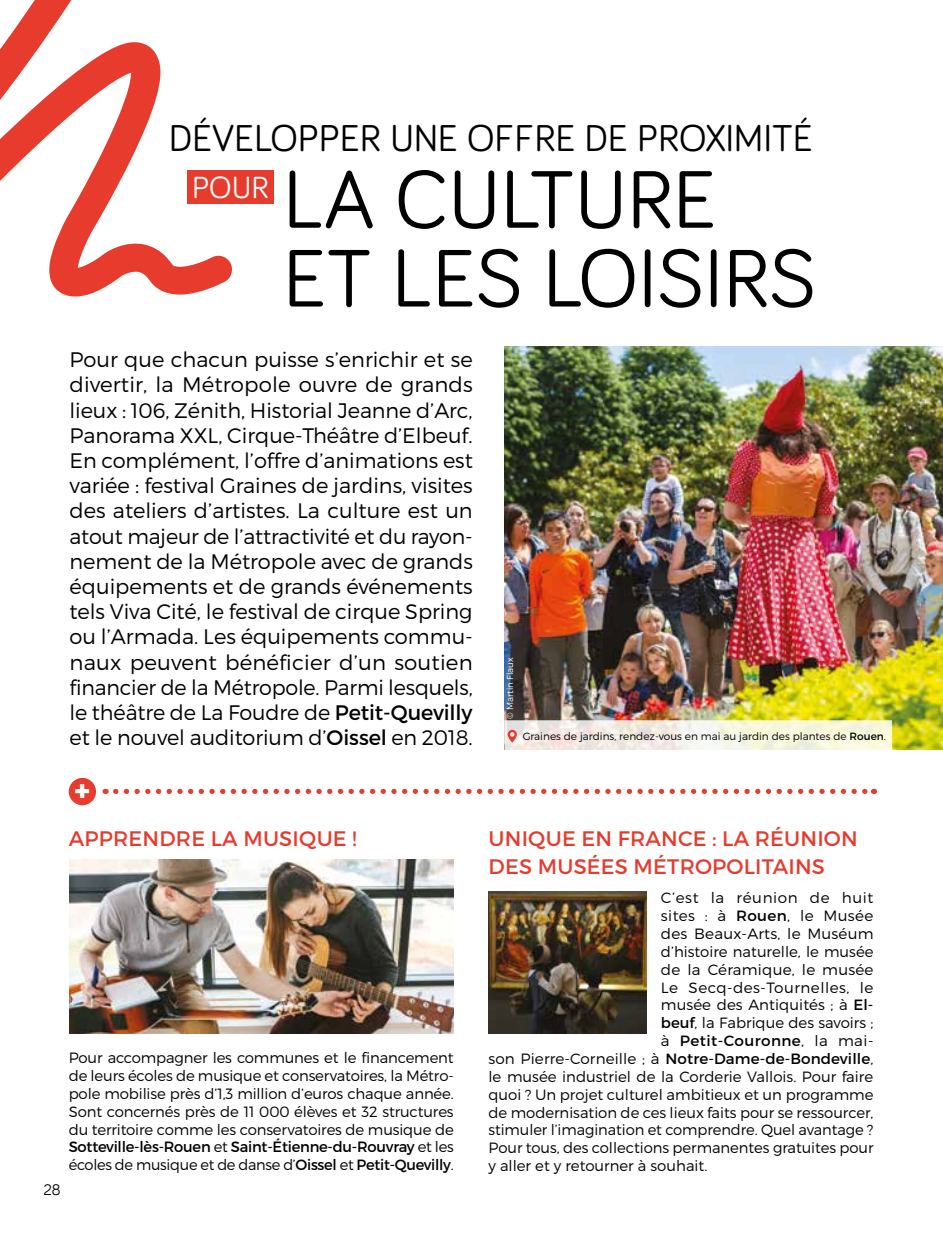
<style>
.page{position:relative;width:943px;height:1241px;background:#fff}
.page>*{position:absolute;margin:0;border:0;box-sizing:border-box;transform-origin:0 0}
.t1{font:84px/78.8px "Bariol";color:#000}
.t2{font:38.5px "Bariol";color:#000}
.t3{font:31.5px "Bariol";color:#fff}
.t4{font:900 30.1px "Montserrat";color:#fff}
.t5{font:300 21px/25.2px "Montserrat";letter-spacing:-.005em;color:#000;text-align:justify}
.t6{font:21px/28px "Montserrat";letter-spacing:.01em;color:#e73b2d}
.t7{font:15.75px "Bariol";color:#000}
.t8{font:300 14.88px/17.8px "Montserrat";color:#000;text-align:justify}
.t9{font:14.88px "Montserrat";letter-spacing:.005em;color:#000}
.t10{font:300 14.88px "Montserrat";letter-spacing:.03em;color:#000}
.t11{font:14.88px "Montserrat";letter-spacing:.025em;color:#000}
.t12{font:300 14.88px "Montserrat";letter-spacing:.04em;color:#000}
.t13{font:300 14.88px "Montserrat";letter-spacing:.025em;color:#000}
.t14{font:300 10.5px "Montserrat";color:#000}
.t15{font:300 8.75px "Montserrat";color:#fff}
.s1{font-weight:400}
.s2{font-weight:300}
</style>
<div class="page">
<div style="left:187px;top:170px;width:87px;height:34px;background:#e73b2d"></div>
<img style="left:504px;top:346px;width:439px;height:403px">
<svg style="left:0;top:0;width:232px;height:297px"></svg>
<svg style="left:116px;top:788px;width:758px;height:5px"></svg>
<div style="left:69px;top:777px;width:27px;height:28px;background:#e73b2d;border-radius:50%"></div>
<img style="left:69px;top:859px;width:385px;height:173px">
<img style="left:488px;top:891px;width:158px;height:141px">
<svg style="left:126px;top:59px;width:19px;height:17px"></svg>
<svg style="left:504px;top:720px;width:388px;height:30px"></svg>
<svg style="left:507px;top:729px;width:10px;height:13px"></svg>
<h2 class="t2" style="left:169px;top:111px;width:645px">DÉVELOPPER UNE OFFRE DE PROXIMITÉ</h2>
<h1 class="t1" style="left:283px;top:156px;width:534px">LA CULTURE<br>ET LES LOISIRS</h1>
<h3 class="t3" style="left:192px;top:165px;width:78px">POUR</h3>
<p class="t5" style="left:69px;top:346px;width:405px">Pour que chacun puisse s’enrichir et se divertir, la Métropole ouvre de grands lieux : 106, Zénith, Historial Jeanne d’Arc, Panorama XXL, Cirque-Théâtre d’Elbeuf.<br>En complément, l’offre d’animations est variée : festival Graines de jardins, visites des ateliers d’artistes. La culture est un atout majeur de l’attractivité et du rayon&shy;nement de la Métropole avec de grands équipements et de grands événements tels Viva Cité, le festival de cirque Spring ou l’Armada. Les équipements commu&shy;naux peuvent bénéficier d’un soutien financier de la Métropole. Parmi lesquels, le théâtre de La Foudre de <span class="s1">Petit-Quevilly </span>et le nouvel auditorium d’<span class="s1">Oissel</span> en 2018.</p>
<p class="t15" style="left:505px;top:719px;width:63px;rotate:-90deg">© Martin Flaux</p>
<p class="t14" style="left:522px;top:729px;width:365px">Graines de jardins, rendez-vous en mai au jardin des plantes de <span class="s1">Rouen</span>.</p>
<h3 class="t4" style="left:75px;top:771px;width:17px">+</h3>
<p class="t7" style="left:44px;top:1178px;width:19px">28</p>
<h3 class="t6" style="left:69px;top:823px;width:289px">APPRENDRE LA MUSIQUE !</h3>
<h3 class="t6" style="left:488px;top:823px;width:370px">UNIQUE EN FRANCE : LA RÉUNION<br>DES MUSÉES MÉTROPOLITAINS</h3>
<p class="t8" style="left:69px;top:1048px;width:386px">Pour accompagner les communes et le financement de leurs écoles de musique et conservatoires, la Métro&shy;pole mobilise près d’1,3 million d’euros chaque année.<br>Sont concernés près de 11 000 élèves et 32 structures du territoire comme les conservatoires de musique de <span class="s1">Sotteville-lès-Rouen</span> et <span class="s1">Saint-Étienne-du-Rouvray</span> et les écoles de musique et de danse d’<span class="s1">Oissel</span> et <span class="s1">Petit-Quevilly</span>.</p>
<p class="t12" style="left:661px;top:888px;width:214px">C’est la réunion de huit</p>
<p class="t13" style="left:661px;top:906px;width:214px">sites : à <span class="s1">Rouen</span>, le Musée</p>
<p class="t8" style="left:661px;top:924px;width:214px">des Beaux-Arts, le Muséum</p>
<p class="t8" style="left:661px;top:942px;width:214px">d’histoire naturelle, le musée</p>
<p class="t8" style="left:661px;top:960px;width:214px">de la Céramique, le musée</p>
<p class="t10" style="left:661px;top:977px;width:214px">Le Secq-des-Tournelles, le</p>
<p class="t8" style="left:661px;top:995px;width:214px">musée des Antiquités ; à <span class="s1">El-</span></p>
<p class="t8" style="left:661px;top:1013px;width:214px"><span class="s1">beuf</span>, la Fabrique des savoirs ;</p>
<p class="t11" style="left:661px;top:1031px;width:214px"><span class="s2">à</span> Petit-Couronne<span class="s2">, la mai-</span></p>
<p class="t9" style="left:488px;top:1049px;width:386px"><span class="s2">son Pierre-Corneille ; à</span> Notre-Dame-de-Bondeville<span class="s2">,</span></p>
<p class="t8" style="left:488px;top:1067px;width:386px">le musée industriel de la Corderie Vallois. Pour faire</p>
<p class="t8" style="left:488px;top:1084px;width:386px">quoi ? Un projet culturel ambitieux et un programme</p>
<p class="t8" style="left:488px;top:1102px;width:386px">de modernisation de ces lieux faits pour se ressourcer,</p>
<p class="t8" style="left:488px;top:1120px;width:386px">stimuler l’imagination et comprendre. Quel avantage ?</p>
<p class="t8" style="left:488px;top:1138px;width:387px">Pour tous, des collections permanentes gratuites pour</p>
<p class="t8" style="left:488px;top:1156px;width:220px">y aller et y retourner à souhait.</p>
</div>
